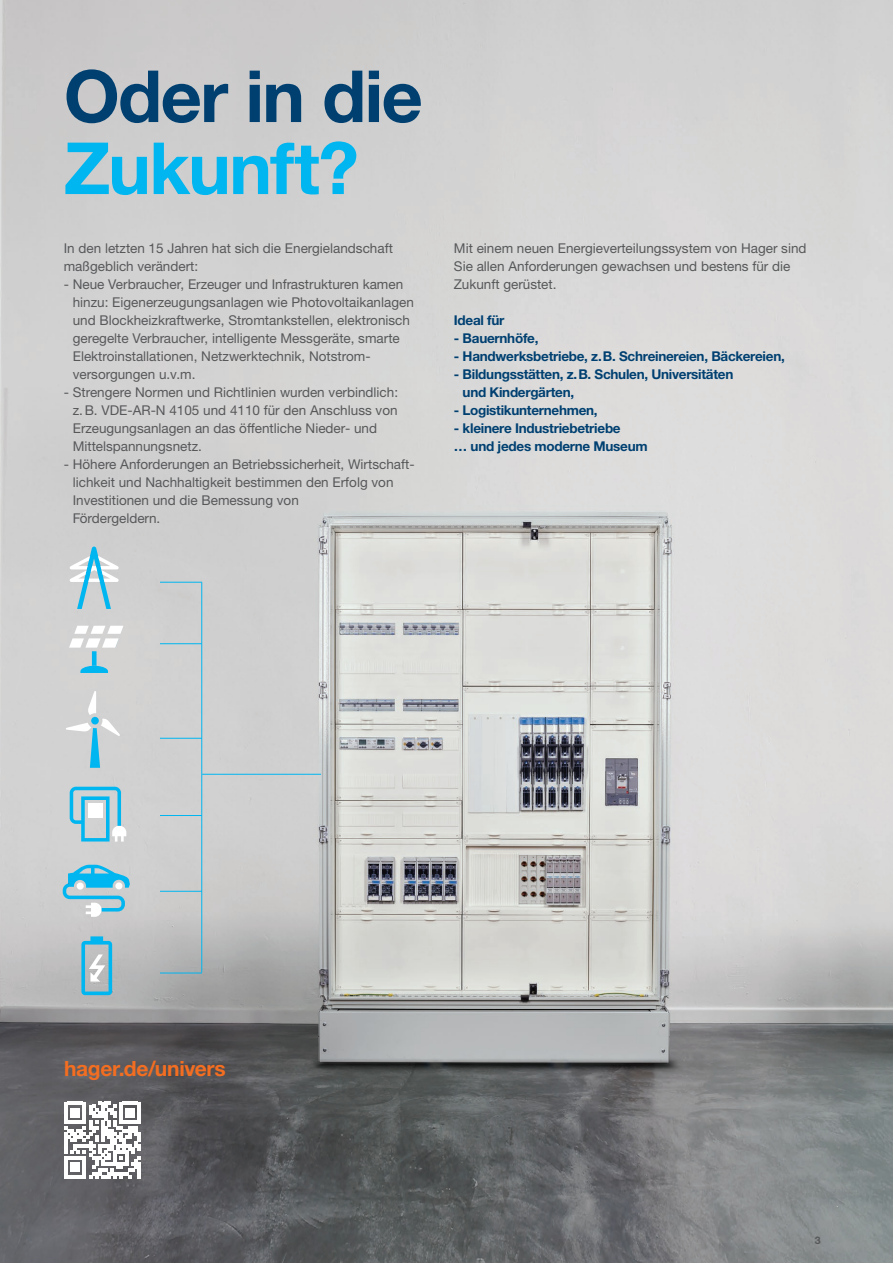
<style>
.page{position:relative;width:893px;height:1263px;background:#fff}
.page>*{position:absolute;margin:0;border:0;box-sizing:border-box;transform-origin:0 0}
.hager_Headline_48pt_48pt_bold{font:700 72px/72px "Helvetica Neue LTW1 G";letter-spacing:-.025em;color:#004071}
.hager_Copy_text_9pt_12pt_roman{font:700 21px "Helvetica Neue LTW1 G";letter-spacing:-.015em;color:#f36e21}
.hager_Copy_text_9pt_12pt_roman_F{font:13.5px/18px "Helvetica Neue LTW1 G";color:#57585a}
.hager_Copy_text_accent_9pt_12pt_bold_F{font:700 13.5px/18px "Helvetica Neue LTW1 G";letter-spacing:-.02em;color:#004071}
.hager_Pagina_7pt_9pt_bold{font:700 10.5px "Helvetica Neue LTW1 G";color:#57585a}
.s1{color:#00b6f0}
</style>
<div class="page">
<img style="left:0;top:0;width:893px;height:1263px">
<hr style="left:202px;top:774px;width:119px;height:1px;background:#00b6f0">
<svg style="left:70px;top:787px;width:56px;height:54px;background:#9bcfe0"></svg>
<svg style="left:70px;top:547px;width:49px;height:62px;background:#b2d2dc"></svg>
<svg style="left:69px;top:626px;width:54px;height:47px"></svg>
<svg style="left:63px;top:865px;width:67px;height:52px;background:#8bc8dc"></svg>
<svg style="left:66px;top:691px;width:54px;height:77px;background:#c6d3d8"></svg>
<svg style="left:81px;top:936px;width:31px;height:59px;background:#85c0d3"></svg>
<hr style="left:201px;top:583px;width:1px;height:390px;background:#00b6f0">
<hr style="left:160px;top:582px;width:42px;height:1px;background:#00b6f0">
<hr style="left:160px;top:738px;width:42px;height:1px;background:#00b6f0">
<hr style="left:160px;top:815px;width:42px;height:1px;background:#00b6f0">
<hr style="left:160px;top:891px;width:42px;height:1px;background:#00b6f0">
<hr style="left:160px;top:643px;width:42px;height:1px;background:#00b6f0">
<hr style="left:160px;top:973px;width:42px;height:1px;background:#00b6f0">
<svg style="left:65px;top:1102px;width:76px;height:76px"></svg>
<p class="hager_Headline_48pt_48pt_bold" style="left:64px;top:60px;width:361px">Oder in die<br><span class="s1">Zukunft?</span></p>
<p class="hager_Copy_text_9pt_12pt_roman_F" style="left:64px;top:239px;width:331px">In den letzten 15 Jahren hat sich die Energielandschaft maßgeblich verändert:</p>
<p class="hager_Copy_text_9pt_12pt_roman_F" style="left:73px;top:275px;width:343px;text-indent:-9px">- Neue Verbraucher, Erzeuger und Infrastrukturen kamen hinzu: Eigenerzeugungsanlagen wie Photovoltaikanlagen und Blockheizkraftwerke, Stromtankstellen, elektronisch geregelte Verbraucher, intelligente Messgeräte, smarte Elektroinstallationen, Netzwerktechnik, Notstrom&shy;versorgungen u.v.m.</p>
<p class="hager_Copy_text_9pt_12pt_roman_F" style="left:73px;top:383px;width:327px;text-indent:-9px">- Strengere Normen und Richtlinien wurden verbindlich: z.B. VDE-AR-N 4105 und 4110 für den Anschluss von Erzeugungsanlagen an das öffentliche Nieder- und Mittelspannungsnetz.</p>
<p class="hager_Copy_text_9pt_12pt_roman_F" style="left:73px;top:455px;width:342px;text-indent:-9px">- Höhere Anforderungen an Betriebssicherheit, Wirtschaft&shy;lichkeit und Nachhaltigkeit bestimmen den Erfolg von Investitionen und die Bemessung von<br>Fördergeldern.</p>
<p class="hager_Copy_text_9pt_12pt_roman_F" style="left:454px;top:239px;width:354px">Mit einem neuen Energieverteilungssystem von Hager sind<br>Sie allen Anforderungen gewachsen und bestens für die<br>Zukunft gerüstet.</p>
<p class="hager_Copy_text_accent_9pt_12pt_bold_F" style="left:454px;top:311px;width:52px">Ideal für</p>
<p class="hager_Copy_text_accent_9pt_12pt_bold_F" style="left:454px;top:329px;width:86px">- Bauernhöfe,</p>
<p class="hager_Copy_text_accent_9pt_12pt_bold_F" style="left:454px;top:347px;width:332px">- Handwerksbetriebe, z.B. Schreinereien, Bäckereien,</p>
<p class="hager_Copy_text_accent_9pt_12pt_bold_F" style="left:463px;top:365px;width:272px;text-indent:-9px">- Bildungsstätten, z.B. Schulen, Universitäten und Kindergärten,</p>
<p class="hager_Copy_text_accent_9pt_12pt_bold_F" style="left:454px;top:401px;width:145px">- Logistikunternehmen,</p>
<p class="hager_Copy_text_accent_9pt_12pt_bold_F" style="left:454px;top:419px;width:168px">- kleinere Industriebetriebe</p>
<p class="hager_Copy_text_accent_9pt_12pt_bold_F" style="left:454px;top:437px;width:195px">… und jedes moderne Museum</p>
<p class="hager_Copy_text_9pt_12pt_roman" style="left:64px;top:1056px;width:163px">hager.de/univers</p>
<p class="hager_Pagina_7pt_9pt_bold" style="left:815px;top:1233px;width:7px">3</p>
</div>
